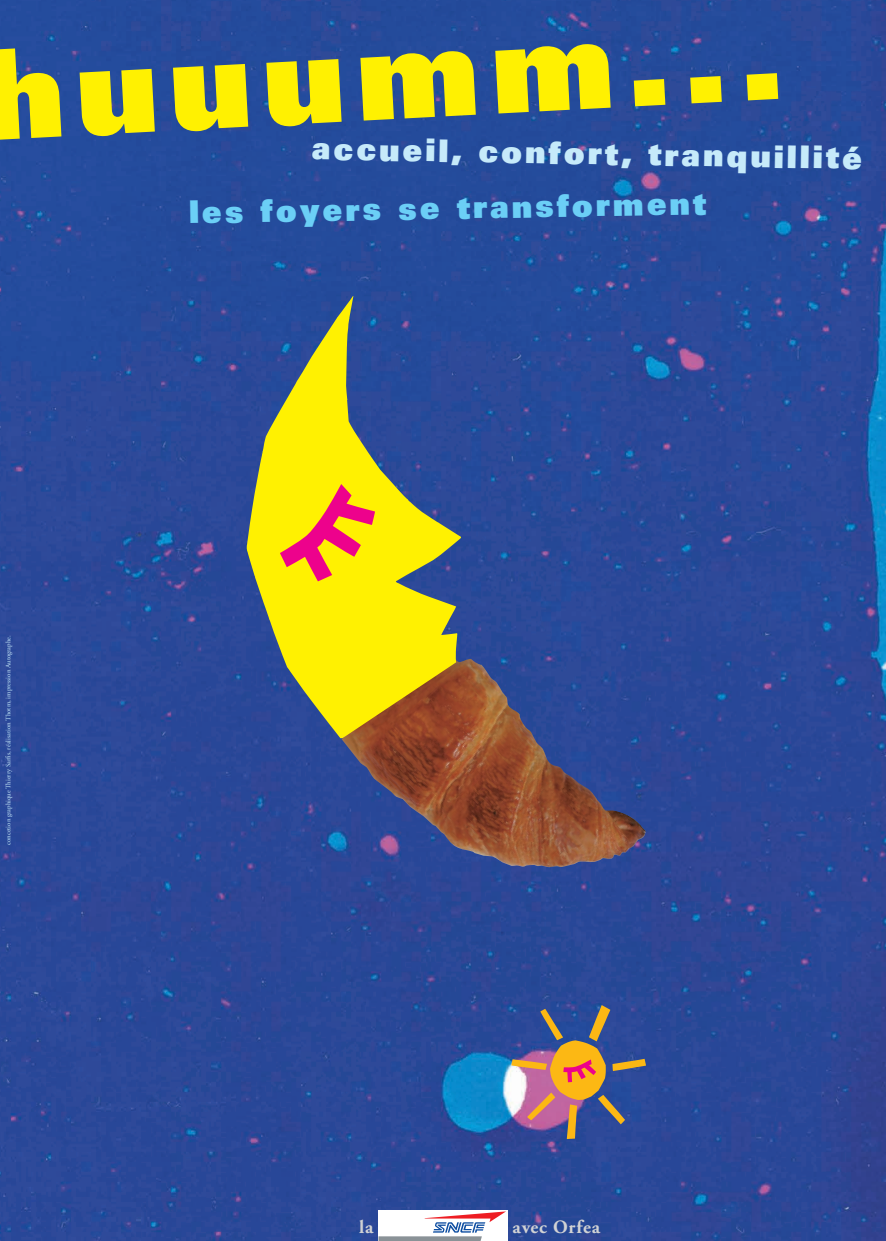
<style>
.page{position:relative;width:886px;height:1241px;background:#fff}
.page>*{position:absolute;margin:0;border:0;box-sizing:border-box;transform-origin:0 0}
.t1{font:900 125px "Univers";color:#fff101}
.t2{font:900 31.25px "Univers";color:#c6eafa}
.t3{font:900 31.25px "Univers";color:#6bcff6}
.t4{font:700 18.75px "B Garamond";letter-spacing:.04em;color:#d1d2d4}
.t5{font:6.88px "B Garamond";color:#c6eafa}
</style>
<div class="page">
<img style="left:0;top:0;width:886px;height:1240px">
<img style="left:341px;top:643px;width:305px;height:224px">
<svg style="left:210px;top:285px;width:279px;height:463px;background:#747e61"></svg>
<svg style="left:271px;top:479px;width:113px;height:107px;background:#fab821"></svg>
<svg style="left:511px;top:1004px;width:135px;height:134px;background:#776a80"></svg>
<div style="left:378px;top:1209px;width:129px;height:31px;background:#fff"></div>
<svg style="left:378px;top:1211px;width:128px;height:29px"></svg>
<h1 class="t1" style="left:-22px;top:13px;width:802px;rotate:-3deg">huuumm...</h1>
<h2 class="t2" style="left:312px;top:128px;width:551px;rotate:1deg">accueil, confort, tranquillité</h2>
<h2 class="t3" style="left:189px;top:191px;width:519px;rotate:-1deg">les foyers se transforment</h2>
<p class="t5" style="left:5px;top:844px;width:211px;rotate:-90deg">concetion graphique Thierry Sarfis, réalisation Thotm, impression Autographe.</p>
<h3 class="t4" style="left:359px;top:1216px;width:16px">la</h3>
<h3 class="t4" style="left:513px;top:1216px;width:89px">avec Orfea</h3>
</div>
